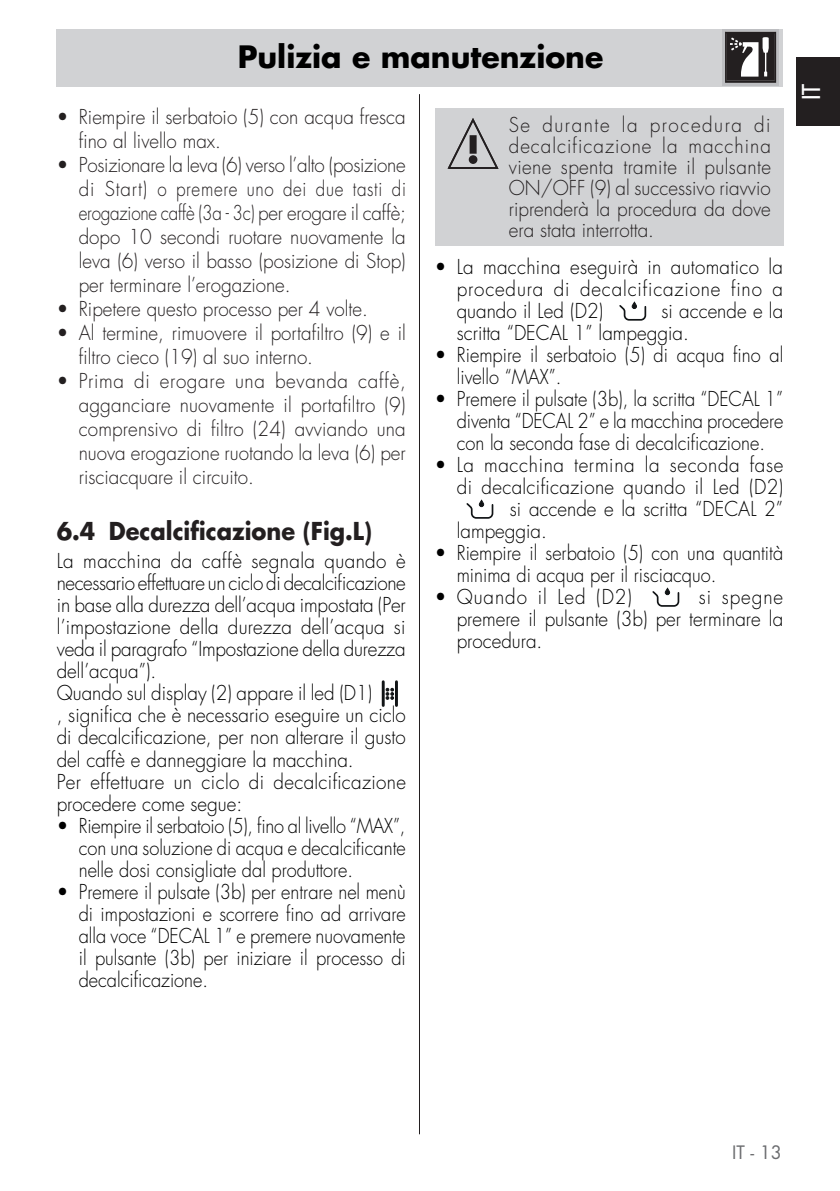
<style>
.page{position:relative;width:840px;height:1191px;background:#fff}
.page>*{position:absolute;margin:0;border:0;box-sizing:border-box;transform-origin:0 0}
.Testo{font:700 30px "Futura Std";color:#000}
.testo_tab{font:700 24px "Futura Std";color:#231f20;scale:.94 1}
.t1{font:500 24px "Futura Std";color:#fff}
.testo_tab-2{font:300 20px/22px "Futura Std";color:#000;text-align:justify;scale:.94 1}
.testo_tab-3{font:300 20px/24px "Futura Std";color:#231f20;text-align:justify;scale:.94 1}
.testo_tab-4{font:300 20px/22px "Futura Std";letter-spacing:.02em;color:#000;scale:.94 1}
.testo_tab-5{font:300 20px "Futura Std";letter-spacing:.035em;color:#000;scale:.94 1}
.testo_tab-6{font:300 20px "Futura Std";letter-spacing:.05em;color:#000;scale:.94 1}
.t2{font:18px "Futura Std";color:#6c6d70}
</style>
<div class="page">
<hr style="left:419px;top:94px;width:1px;height:1040px;background:#231f20">
<div style="left:57px;top:29px;width:725px;height:58px;background:#d1d2d4"></div>
<div style="left:795px;top:58px;width:44px;height:68px;background:#231f20"></div>
<hr style="left:381px;top:682px;width:3px;height:23px;background:#111416">
<hr style="left:395px;top:682px;width:2px;height:23px;background:#111416">
<svg style="left:385px;top:688px;width:8px;height:11px"></svg>
<div style="left:434px;top:108px;width:349px;height:138px;background:#d1d2d4"></div>
<svg style="left:447px;top:118px;width:51px;height:51px"></svg>
<svg style="left:619px;top:302px;width:27px;height:19px"></svg>
<svg style="left:466px;top:500px;width:28px;height:19px"></svg>
<svg style="left:652px;top:588px;width:27px;height:19px"></svg>
<svg style="left:722px;top:29px;width:56px;height:57px"></svg>
<svg style="left:724px;top:32px;width:51px;height:51px;background:#5e5b5c"></svg>
<p class="Testo" style="left:237px;top:36px;width:367px">Pulizia e manutenzione</p>
<p class="testo_tab-3" style="left:79px;top:106px;width:349px;text-indent:-22px">• Riempire il serbatoio (5) con acqua fresca fino al livello max.</p>
<p class="testo_tab-3" style="left:79px;top:154px;width:349px;text-indent:-22px">• Posizionare la leva (6) verso l’alto (posizione di Start) o premere uno dei due tasti di erogazione caffè (3a - 3c) per erogare il caffè; dopo 10 secondi ruotare nuovamente la leva (6) verso il basso (posizione di Stop) per terminare l’erogazione.</p>
<p class="testo_tab-3" style="left:57px;top:298px;width:332px">• Ripetere questo processo per 4 volte.</p>
<p class="testo_tab-3" style="left:79px;top:322px;width:349px;text-indent:-22px">• Al termine, rimuovere il portafiltro (9) e il filtro cieco (19) al suo interno.</p>
<p class="testo_tab-3" style="left:79px;top:370px;width:349px;text-indent:-22px">• Prima di erogare una bevanda caffè, agganciare nuovamente il portafiltro (9) comprensivo di filtro (24) avviando una nuova erogazione ruotando la leva (6) per risciacquare il circuito.</p>
<p class="testo_tab" style="left:57px;top:515px;width:337px">6.4 Decalcificazione (Fig.L)</p>
<p class="testo_tab-2" style="left:57px;top:551px;width:372px">La macchina da caffè segnala quando è necessario effettuare un ciclo di decalcificazione in base alla durezza dell’acqua impostata (Per l’impostazione della durezza dell’acqua si veda il paragrafo “Impostazione della durezza dell’acqua”).</p>
<p class="testo_tab-2" style="left:57px;top:683px;width:372px;text-align:left">Quando sul display (2) appare il led (D1)<br>, significa che è necessario eseguire un ciclo di decalcificazione, per non alterare il gusto del caffè e danneggiare la macchina.</p>
<p class="testo_tab-4" style="left:57px;top:771px;width:373px">Per effettuare un ciclo di decalcificazione procedere come segue:</p>
<p class="testo_tab-2" style="left:79px;top:815px;width:349px;text-indent:-22px">• Riempire il serbatoio (5), fino al livello “MAX”, con una soluzione di acqua e decalcificante nelle dosi consigliate dal produttore.</p>
<p class="testo_tab-2" style="left:79px;top:881px;width:349px;text-indent:-22px">• Premere il pulsate (3b) per entrare nel menù di impostazioni e scorrere fino ad arrivare alla voce “DECAL 1” e premere nuovamente il pulsante (3b) per iniziare il processo di decalcificazione.</p>
<p class="testo_tab-3" style="left:508px;top:115px;width:280px;line-height:21px">Se durante la procedura di decalcificazione la macchina viene spenta tramite il pulsante ON/OFF (9) al successivo riavvio riprenderà la procedura da dove era stata interrotta.</p>
<p class="testo_tab-2" style="left:456px;top:256px;width:348px;text-indent:-22px">• La macchina eseguirà in automatico la procedura di decalcificazione fino a quando il Led (D2)</p>
<p class="testo_tab-2" style="left:456px;top:300px;width:348px;text-indent:204px">si accende e la scritta “DECAL 1” lampeggia.</p>
<p class="testo_tab-2" style="left:456px;top:344px;width:348px;text-indent:-22px">• Riempire il serbatoio (5) di acqua fino al livello “MAX”.</p>
<p class="testo_tab-2" style="left:456px;top:388px;width:349px;text-indent:-22px">• Premere il pulsate (3b), la scritta “DECAL 1” diventa “DECAL 2” e la macchina procedere con la seconda fase di decalcificazione.</p>
<p class="testo_tab-5" style="left:434px;top:452px;width:372px">• La macchina termina la seconda fase</p>
<p class="testo_tab-4" style="left:456px;top:476px;width:348px">di decalcificazione quando il Led (D2)</p>
<p class="testo_tab-2" style="left:509px;top:498px;width:292px">si accende e la scritta “DECAL 2”</p>
<p class="testo_tab-2" style="left:456px;top:520px;width:97px">lampeggia.</p>
<p class="testo_tab-2" style="left:456px;top:542px;width:348px;text-indent:-22px">• Riempire il serbatoio (5) con una quantità minima di acqua per il risciacquo.</p>
<p class="testo_tab-6" style="left:434px;top:584px;width:211px">• Quando il Led (D2)</p>
<p class="testo_tab-2" style="left:456px;top:586px;width:348px;text-indent:242px">si spegne premere il pulsante (3b) per terminare la procedura.</p>
<p class="t1" style="left:795px;top:100px;width:18px;rotate:-90deg">IT</p>
<p class="t2" style="left:731px;top:1140px;width:51px">IT - 13</p>
</div>
